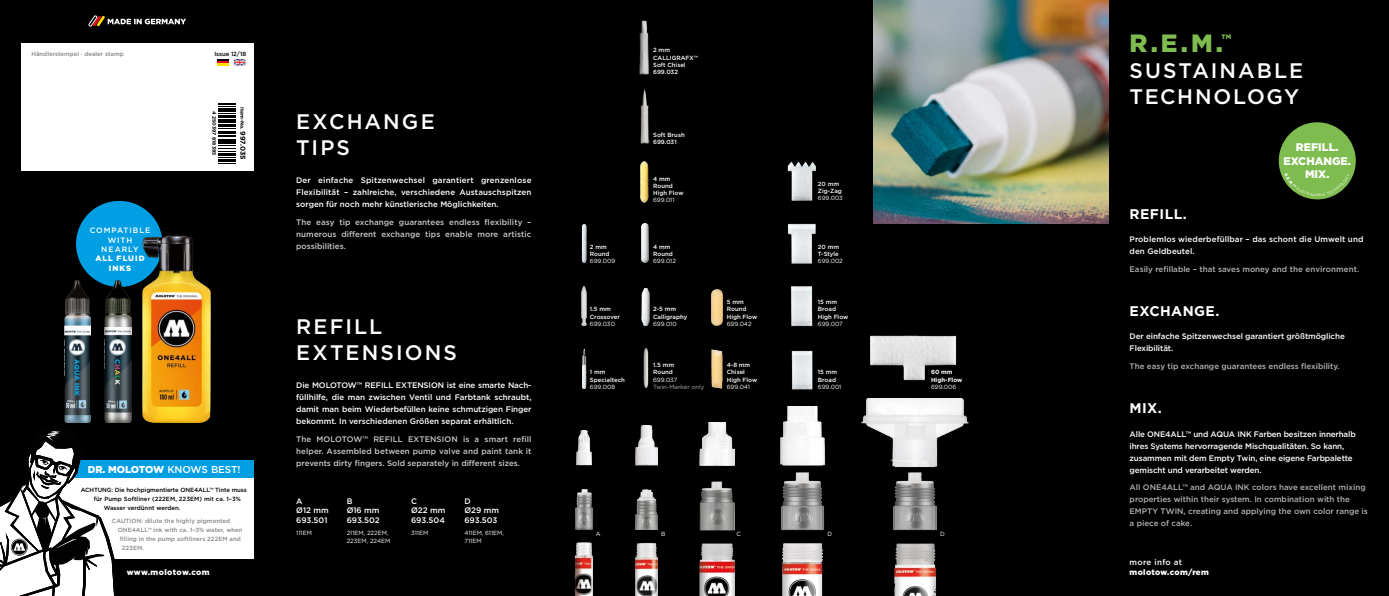
<style>
.page{position:relative;width:1389px;height:596px;background:#fff}
.page>*{position:absolute;margin:0;border:0;box-sizing:border-box;transform-origin:0 0}
.t1{font:900 25px "Gotham";color:#7fbc4f}
.t2{font:500 21px/26px "Gotham";letter-spacing:.095em;color:#fff}
.t3{font:700 14px "Gotham";letter-spacing:.03em;color:#fff}
.t4{font:900 11px/13.2px "Gotham";color:#fff;text-align:center}
.t5{font:900 10px "Gotham";letter-spacing:-.03em;color:#fff}
.t6{font:500 8px/12px "Gotham";letter-spacing:-.01em;color:#fff}
.t7{font:500 8px/12px "Gotham";color:#b3b2b2}
.t8{font:500 8px/12px "Gotham";color:#cacaca;text-align:justify}
.t9{font:500 8px/12px "Gotham";letter-spacing:.01em;color:#fff}
.t10{font:900 8px "Gotham";letter-spacing:.04em;color:#fff}
.t11{font:500 8px "Gotham";letter-spacing:.04em;color:#fff}
.t12{font:500 7.7px/9.3px "Gotham";letter-spacing:.115em;color:#fff;text-align:center}
.t13{font:900 7.7px/9.3px "Gotham";letter-spacing:.13em;color:#fff;text-align:center}
.t14{font:900 6.4px "Gotham";color:#7fbc4f}
.t15{font:500 6px/7.2px "Gotham";color:#fff}
.t16{font:6px/8px "Gotham";color:#fff}
.t17{font:500 6px "Gotham";letter-spacing:.005em;color:#878787}
.t18{font:500 6px "Gotham";letter-spacing:-.015em;color:#000}
.t19{font:500 6px "Gotham";letter-spacing:.01em;color:#000}
.t20{font:6px "Gotham";color:#b3b2b2}
.t21{font:700 6px/7.2px "Gotham";color:#fff}
.t22{font:700 5px "Gotham";letter-spacing:-.005em;color:#000}
.s1{font-size:7px}
.s2{font-weight:500}
.s3{color:#9d9d9c}
</style>
<div class="page">
<div style="left:0;top:0;width:1389px;height:595px;background:#000"></div>
<svg style="left:88px;top:15px;width:98px;height:12px"></svg>
<div style="left:21px;top:43px;width:233px;height:127px;background:#fff"></div>
<div style="left:1279px;top:122px;width:77px;height:77px;background:#7fbc4f;border-radius:50%"></div>
<img style="left:635px;top:543px;width:22px;height:52px">
<img style="left:635px;top:489px;width:22px;height:40px">
<img style="left:635px;top:425px;width:22px;height:41px">
<img style="left:574px;top:542px;width:19px;height:53px">
<img style="left:575px;top:489px;width:18px;height:41px">
<img style="left:576px;top:430px;width:16px;height:35px">
<img style="left:782px;top:543px;width:41px;height:52px">
<img style="left:781px;top:472px;width:44px;height:59px">
<img style="left:893px;top:472px;width:44px;height:59px">
<img style="left:780px;top:406px;width:46px;height:60px">
<img style="left:861px;top:398px;width:108px;height:69px">
<img style="left:700px;top:543px;width:34px;height:52px">
<img style="left:700px;top:481px;width:34px;height:50px">
<img style="left:700px;top:422px;width:34px;height:44px">
<img style="left:711px;top:349px;width:12px;height:39px">
<img style="left:712px;top:289px;width:11px;height:36px">
<img style="left:582px;top:349px;width:5px;height:39px">
<img style="left:582px;top:286px;width:5px;height:39px">
<img style="left:581px;top:224px;width:6px;height:39px">
<img style="left:643px;top:348px;width:6px;height:40px">
<img style="left:641px;top:288px;width:8px;height:37px">
<img style="left:641px;top:224px;width:8px;height:39px">
<img style="left:640px;top:161px;width:9px;height:41px">
<img style="left:870px;top:335px;width:87px;height:46px">
<img style="left:894px;top:543px;width:43px;height:52px">
<img style="left:640px;top:89px;width:10px;height:55px">
<img style="left:639px;top:20px;width:10px;height:55px">
<div style="left:76px;top:201px;width:87px;height:86px;background:#009fe3;border-radius:50%"></div>
<img style="left:64px;top:280px;width:27px;height:142px">
<div style="left:58px;top:464px;width:196px;height:94px;background:#fff"></div>
<div style="left:58px;top:460px;width:196px;height:17px;background:#009fe3"></div>
<svg style="left:0;top:431px;width:118px;height:164px"></svg>
<img style="left:105px;top:280px;width:26px;height:142px">
<img style="left:142px;top:234px;width:69px;height:188px">
<img style="left:873px;top:0;width:235px;height:223px">
<img style="left:791px;top:286px;width:22px;height:41px">
<img style="left:791px;top:350px;width:22px;height:40px">
<img style="left:787px;top:223px;width:29px;height:41px">
<img style="left:787px;top:161px;width:29px;height:40px">
<svg style="left:217px;top:59px;width:29px;height:6px"></svg>
<svg style="left:219px;top:103px;width:17px;height:61px"></svg>
<svg style="left:1285px;top:181px;width:65px;height:15px"></svg>
<p class="t17" style="left:32px;top:50px;width:94px">Händlerstempel ∙ dealer stamp</p>
<p class="t18" style="left:214px;top:50px;width:33px">Issue 12/18</p>
<p class="t12" style="left:90px;top:226px;width:62px">COMPATIBLE<br>WITH<br>NEARLY</p>
<p class="t13" style="left:95px;top:254px;width:51px">ALL FLUID<br>INKS</p>
<p class="t22" style="left:218px;top:111px;width:45px;rotate:90deg">4 250397 618395</p>
<p class="t22" style="left:246px;top:107px;width:54px;rotate:90deg">Item-No. <span class="s1">997.035</span></p>
<p class="t5" style="left:88px;top:462px;width:154px">DR. MOLOTOW <span class="s2">KNOWS BEST!</span></p>
<p class="t18" style="left:81px;top:485px;width:167px">ACHTUNG: Die hochpigmentierte ONE4ALL™ Tinte muss</p>
<p class="t19" style="left:94px;top:494px;width:149px">für Pump Softliner (222EM, 223EM) mit ca. 1–3%</p>
<p class="t18" style="left:104px;top:503px;width:78px">Wasser verdünnt werden.</p>
<p class="t17" style="left:112px;top:516px;width:120px">CAUTION: dilute the highly pigmented</p>
<p class="t17" style="left:118px;top:525px;width:126px">ONE4ALL™ ink with ca. 1–3% water, when</p>
<p class="t17" style="left:120px;top:534px;width:122px">filling in the pump softliners 222EM and</p>
<p class="t17" style="left:122px;top:543px;width:24px">223EM.</p>
<p class="t10" style="left:127px;top:566px;width:84px">www.molotow.com</p>
<h2 class="t2" style="left:296px;top:108px;width:140px">EXCHANGE<br>TIPS</h2>
<p class="t6" style="left:296px;top:174px;width:237px;text-align:justify">Der einfache Spitzenwechsel garantiert grenzenlose Flexibilität – zahlreiche, verschiedene Austauschspitzen sorgen für noch mehr künstlerische Möglichkeiten.</p>
<p class="t8" style="left:296px;top:216px;width:237px">The easy tip exchange guarantees endless flexibility – numerous different exchange tips enable more artistic possibilities.</p>
<h2 class="t2" style="left:296px;top:313px;width:162px">REFILL<br>EXTENSIONS</h2>
<p class="t6" style="left:296px;top:379px;width:237px;text-align:justify">Die MOLOTOW™ REFILL EXTENSION ist eine smarte Nach&shy;füllhilfe, die man zwischen Ventil und Farbtank schraubt, damit man beim Wiederbefüllen keine schmutzigen Finger bekommt. In verschiedenen Größen separat erhältlich.</p>
<p class="t8" style="left:296px;top:432px;width:237px">The MOLOTOW™ REFILL EXTENSION is a smart refill helper. Assembled between pump valve and paint tank it prevents dirty fingers. Sold separately in different sizes.</p>
<p class="t15" style="left:590px;top:242px;width:21px">2 mm<br>Round</p>
<p class="t16" style="left:590px;top:256px;width:27px">699.009</p>
<p class="t15" style="left:590px;top:305px;width:31px">1.5 mm<br>Crossover</p>
<p class="t16" style="left:590px;top:319px;width:27px">699.030</p>
<p class="t15" style="left:590px;top:368px;width:37px">1 mm<br>Specialtech</p>
<p class="t16" style="left:590px;top:382px;width:27px">699.008</p>
<p class="t15" style="left:653px;top:46px;width:46px">2 mm<br>CALLIGRAFX™<br>Soft Chisel<br>699.032</p>
<p class="t15" style="left:653px;top:131px;width:33px">Soft Brush<br>699.031</p>
<p class="t15" style="left:653px;top:175px;width:32px">4 mm<br>Round<br>High Flow</p>
<p class="t16" style="left:653px;top:196px;width:23px">699.011</p>
<p class="t15" style="left:653px;top:242px;width:21px">4 mm<br>Round</p>
<p class="t16" style="left:653px;top:256px;width:24px">699.012</p>
<p class="t15" style="left:653px;top:305px;width:36px">2-5 mm<br>Calligraphy</p>
<p class="t16" style="left:653px;top:319px;width:25px">699.010</p>
<p class="t15" style="left:653px;top:361px;width:22px">1.5 mm<br>Round</p>
<p class="t16" style="left:653px;top:375px;width:26px">699.037</p>
<p class="t20" style="left:653px;top:382px;width:53px">Twin-Marker only</p>
<p class="t15" style="left:727px;top:298px;width:32px">5 mm<br>Round<br>High Flow</p>
<p class="t16" style="left:727px;top:319px;width:26px">699.042</p>
<p class="t15" style="left:727px;top:361px;width:32px">4-8 mm<br>Chisel<br>High Flow</p>
<p class="t16" style="left:727px;top:382px;width:25px">699.041</p>
<p class="t15" style="left:818px;top:180px;width:25px">20 mm<br>Zig-Zag</p>
<p class="t16" style="left:818px;top:194px;width:27px">699.003</p>
<p class="t15" style="left:818px;top:242px;width:23px">20 mm<br>T-Style</p>
<p class="t16" style="left:818px;top:256px;width:26px">699.002</p>
<p class="t15" style="left:818px;top:298px;width:32px">15 mm<br>Broad<br>High Flow</p>
<p class="t16" style="left:818px;top:319px;width:26px">699.007</p>
<p class="t15" style="left:818px;top:368px;width:21px">15 mm<br>Broad</p>
<p class="t16" style="left:818px;top:382px;width:25px">699.001</p>
<p class="t21" style="left:931px;top:368px;width:33px">60 mm<br>High-Flow</p>
<p class="t16" style="left:931px;top:382px;width:27px">699.006</p>
<p class="t6" style="left:296px;top:496px;width:34px;line-height:9.6px">A<br>Ø12 mm<br>693.501</p>
<p class="t16" style="left:296px;top:528px;width:17px">111EM</p>
<p class="t6" style="left:347px;top:496px;width:35px;line-height:9.6px">B<br>Ø16 mm<br>693.502</p>
<p class="t16" style="left:347px;top:528px;width:45px">211EM, 222EM,<br>223EM, 224EM</p>
<p class="t6" style="left:411px;top:496px;width:36px;line-height:9.6px">C<br>Ø22 mm<br>693.504</p>
<p class="t16" style="left:411px;top:528px;width:19px">311EM</p>
<p class="t6" style="left:464px;top:496px;width:36px;line-height:9.6px">D<br>Ø29 mm<br>693.503</p>
<p class="t16" style="left:464px;top:528px;width:41px">411EM, 611EM,<br>711EM</p>
<p class="t16" style="left:596px;top:529px;width:6px">A</p>
<p class="t16" style="left:661px;top:529px;width:6px">B</p>
<p class="t16" style="left:736px;top:529px;width:6px">C</p>
<p class="t16" style="left:827px;top:529px;width:6px">D</p>
<p class="t16" style="left:940px;top:529px;width:6px">D</p>
<h1 class="t1" style="left:1130px;top:26px;width:95px">R.E.M.</h1>
<p class="t14" style="left:1222px;top:32px;width:11px">TM</p>
<h2 class="t2" style="left:1130px;top:57px;width:175px">SUSTAINABLE<br>TECHNOLOGY</h2>
<h3 class="t3" style="left:1130px;top:204px;width:59px">REFILL.</h3>
<h3 class="t4" style="left:1283px;top:141px;width:69px">REFILL.<br>EXCHANGE.<br>MIX.</h3>
<p class="t9" style="left:1130px;top:233px;width:235px">Problemlos wiederbefüllbar – das schont die Umwelt und den Geldbeutel.</p>
<p class="t7" style="left:1130px;top:263px;width:231px">Easily refillable – that saves money and the environment<span class="s3">.</span></p>
<h3 class="t3" style="left:1130px;top:301px;width:91px">EXCHANGE.</h3>
<p class="t6" style="left:1130px;top:330px;width:217px">Der einfache Spitzenwechsel garantiert größtmögliche<br>Flexibilität.</p>
<p class="t7" style="left:1130px;top:360px;width:212px">The easy tip exchange guarantees endless flexibility.</p>
<h3 class="t3" style="left:1130px;top:399px;width:34px">MIX.</h3>
<p class="t6" style="left:1130px;top:427px;width:228px">Alle ONE4ALL™ und AQUA INK Farben besitzen innerhalb ihres Systems hervorragende Mischqualitäten. So kann, zusammen mit dem Empty Twin, eine eigene Farbpalette gemischt und verarbeitet werden.</p>
<p class="t7" style="left:1130px;top:481px;width:240px">All ONE4ALL™ and AQUA INK colors have excellent mixing properties within their system. In combination with the EMPTY TWIN, creating and applying the own color range is a piece of cake.</p>
<p class="t11" style="left:1130px;top:556px;width:54px">more info at</p>
<p class="t10" style="left:1130px;top:566px;width:81px">molotow.com/rem</p>
</div>
